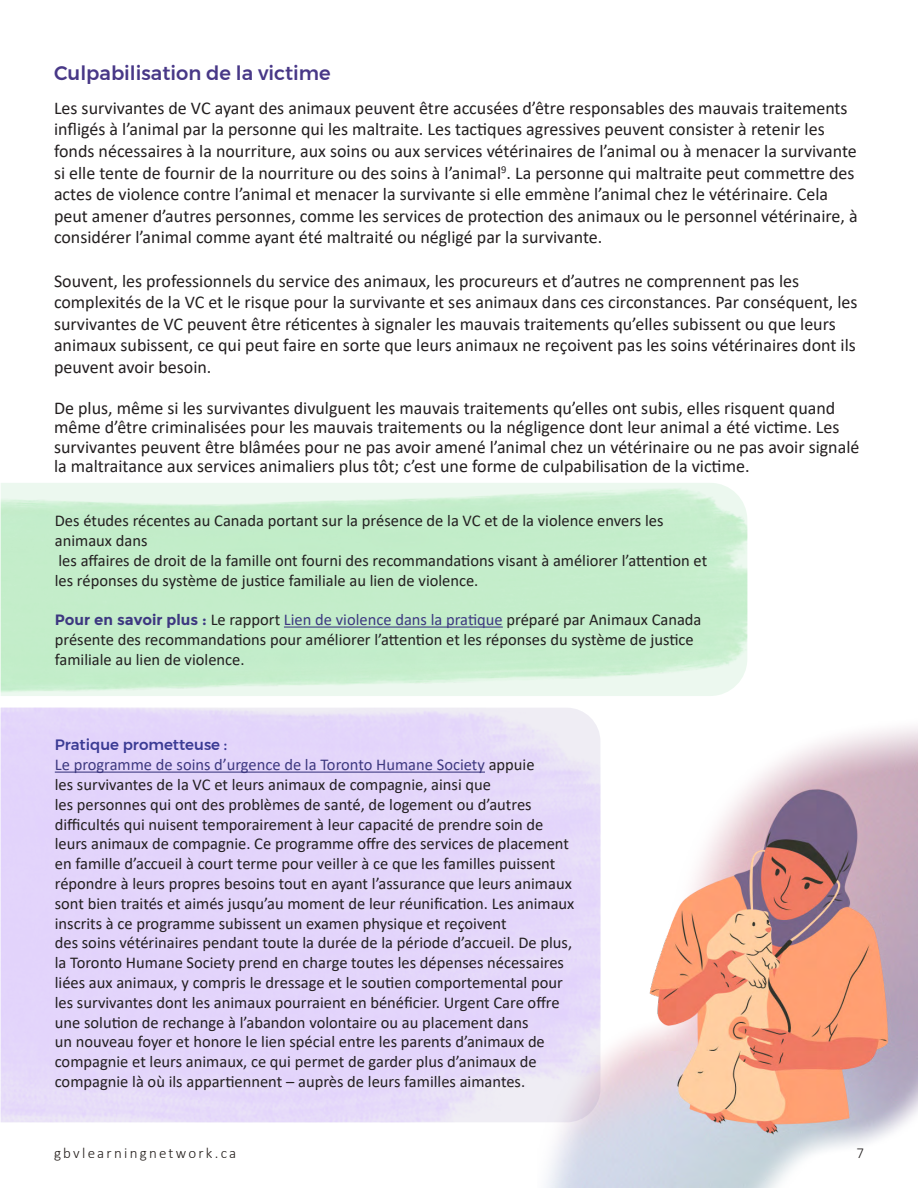
<style>
.page{position:relative;width:918px;height:1188px;background:#fff}
.page>*{position:absolute;margin:0;border:0;box-sizing:border-box;transform-origin:0 0}
.t1{font:500 19.5px "Montserrat";color:#483887}
.t2{font:18px/21.6px "Calibri";color:#231f20}
.t3{font:16.5px/19.8px "Calibri";color:#231f20}
.t4{font:300 15px "Calibri";letter-spacing:.15em;color:#241e1b}
.t5{font:500 15px "Montserrat";color:#3b3b94}
.t6{font:300 15px "Calibri";color:#231f20}
.s1{font-family:"Montserrat";font-weight:700;font-size:15px;color:#3d3880}
.s2{color:#3d3880}
</style>
<div class="page">
<img style="left:546px;top:632px;width:372px;height:556px">
<img style="left:0;top:570px;width:1px;height:96px">
<hr style="left:284px;top:627px;width:219px;height:1px;background:#3d3880">
<hr style="left:55px;top:772px;width:430px;height:1px;background:#3d3880">
<h2 class="t1" style="left:54px;top:58px;width:278px">Culpabilisation de la victime</h2>
<p class="t2" style="left:54px;top:97px;width:805px">Les survivantes de VC ayant des animaux peuvent être accusées d’être responsables des mauvais traitements infligés à l’animal par la personne qui les maltraite. Les tactiques agressives peuvent consister à retenir les fonds nécessaires à la nourriture, aux soins ou aux services vétérinaires de l’animal ou à menacer la survivante si elle tente de fournir de la nourriture ou des soins à l’animal<sup>9</sup>. La personne qui maltraite peut commettre des actes de violence contre l’animal et menacer la survivante si elle emmène l’animal chez le vétérinaire. Cela peut amener d’autres personnes, comme les services de protection des animaux ou le personnel vétérinaire, à considérer l’animal comme ayant été maltraité ou négligé par la survivante.</p>
<p class="t2" style="left:54px;top:269px;width:805px">Souvent, les professionnels du service des animaux, les procureurs et d’autres ne comprennent pas les complexités de la VC et le risque pour la survivante et ses animaux dans ces circonstances. Par conséquent, les survivantes de VC peuvent être réticentes à signaler les mauvais traitements qu’elles subissent ou que leurs animaux subissent, ce qui peut faire en sorte que leurs animaux ne reçoivent pas les soins vétérinaires dont ils peuvent avoir besoin.</p>
<p class="t2" style="left:54px;top:398px;width:807px;line-height:19.4px">De plus, même si les survivantes divulguent les mauvais traitements qu’elles ont subis, elles risquent quand même d’être criminalisées pour les mauvais traitements ou la négligence dont leur animal a été victime. Les survivantes peuvent être blâmées pour ne pas avoir amené l’animal chez un vétérinaire ou ne pas avoir signalé la maltraitance aux services animaliers plus tôt; c’est une forme de culpabilisation de la victime.</p>
<p class="t3" style="left:55px;top:510px;width:654px">Des études récentes au Canada portant sur la présence de la VC et de la violence envers les animaux dans<br>les affaires de droit de la famille ont fourni des recommandations visant à améliorer l’attention et les réponses du système de justice familiale au lien de violence.</p>
<p class="t3" style="left:55px;top:609px;width:648px"><span class="s1">Pour en savoir plus :</span> Le rapport <span class="s2">Lien de violence dans la pratique</span> préparé par Animaux Canada présente des recommandations pour améliorer l’attention et les réponses du système de justice familiale au lien de violence.</p>
<p class="t5" style="left:55px;top:733px;width:174px">Pratique prometteuse :</p>
<p class="t3" style="left:55px;top:754px;width:521px"><span class="s2">Le programme de soins d’urgence de la Toronto Humane Society</span> appuie<br>les survivantes de la VC et leurs animaux de compagnie, ainsi que<br>les personnes qui ont des problèmes de santé, de logement ou d’autres difficultés qui nuisent temporairement à leur capacité de prendre soin de leurs animaux de compagnie. Ce programme offre des services de placement en famille d’accueil à court terme pour veiller à ce que les familles puissent répondre à leurs propres besoins tout en ayant l’assurance que leurs animaux sont bien traités et aimés jusqu’au moment de leur réunification. Les animaux inscrits à ce programme subissent un examen physique et reçoivent<br>des soins vétérinaires pendant toute la durée de la période d’accueil. De plus, la Toronto Humane Society prend en charge toutes les dépenses nécessaires liées aux animaux, y compris le dressage et le soutien comportemental pour les survivantes dont les animaux pourraient en bénéficier. Urgent Care offre une solution de rechange à l’abandon volontaire ou au placement dans<br>un nouveau foyer et honore le lien spécial entre les parents d’animaux de compagnie et leurs animaux, ce qui permet de garder plus d’animaux de compagnie là où ils appartiennent – auprès de leurs familles aimantes.</p>
<p class="t4" style="left:54px;top:1144px;width:184px">gbvlearningnetwork.ca</p>
<p class="t6" style="left:856px;top:1144px;width:9px">7</p>
</div>
